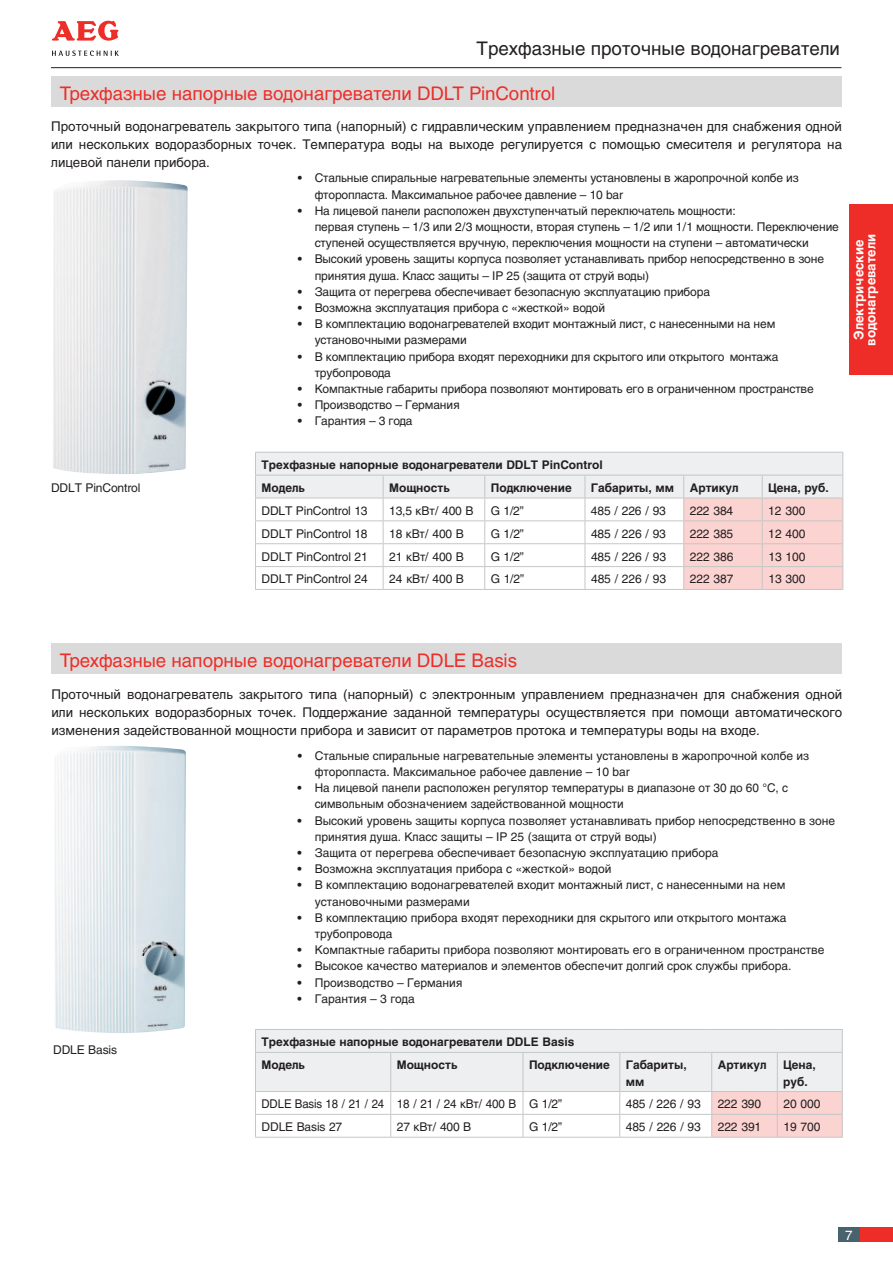
<style>
.page{position:relative;width:893px;height:1263px;background:#fff}
.page>*{position:absolute;margin:0;border:0;box-sizing:border-box;transform-origin:0 0}
.t1{font:21px "Helvetica C";color:#ee2d28}
.t2{font:21px "Helvetica C";color:#231f20}
.t3{font:15px/18px "Helvetica C";color:#231f20;text-align:justify}
.t4{font:700 15px/12px "Helvetica C";color:#fff;text-align:center}
.t5{font:15px "Helvetica C";color:#fff}
.t6{font:13.5px "Helvetica C";letter-spacing:-.01em;color:#231f20}
.t7{font:700 13.5px/23px "Helvetica C";color:#231f20}
.t8{font:13.5px "Helvetica C";letter-spacing:-.01em;color:#231f20;scale:.95 1}
.s1{font-weight:700}
</style>
<div class="page">
<div style="left:860px;top:1227px;width:33px;height:15px;background:#ee2d28"></div>
<div style="left:839px;top:1227px;width:21px;height:15px;background:#4a626e"></div>
<svg style="left:52px;top:51px;width:67px;height:5px"></svg>
<hr style="left:51px;top:67px;width:790px;height:1px;background:#231f20">
<svg style="left:52px;top:21px;width:66px;height:20px"></svg>
<div style="left:849px;top:205px;width:44px;height:170px;background:#ee2d28"></div>
<div style="left:51px;top:77px;width:791px;height:30px;background:#dbdada"></div>
<svg style="left:255px;top:452px;width:588px;height:137px"></svg>
<hr style="left:255px;top:589px;width:128px;height:1px;background:#c6c6c6">
<hr style="left:383px;top:589px;width:102px;height:1px;background:#c6c6c6">
<hr style="left:485px;top:589px;width:100px;height:1px;background:#c6c6c6">
<hr style="left:585px;top:589px;width:99px;height:1px;background:#c6c6c6">
<hr style="left:684px;top:589px;width:78px;height:1px;background:#c6c6c6">
<hr style="left:762px;top:589px;width:81px;height:1px;background:#c6c6c6">
<svg style="left:255px;top:1029px;width:588px;height:108px"></svg>
<hr style="left:255px;top:1137px;width:136px;height:1px;background:#c6c6c6">
<hr style="left:391px;top:1137px;width:132px;height:1px;background:#c6c6c6">
<hr style="left:523px;top:1137px;width:97px;height:1px;background:#c6c6c6">
<hr style="left:620px;top:1137px;width:92px;height:1px;background:#c6c6c6">
<hr style="left:712px;top:1137px;width:65px;height:1px;background:#c6c6c6">
<hr style="left:777px;top:1137px;width:66px;height:1px;background:#c6c6c6">
<div style="left:51px;top:643px;width:791px;height:30px;background:#dbdada"></div>
<img style="left:53px;top:180px;width:135px;height:294px">
<img style="left:55px;top:746px;width:131px;height:287px">
<h1 class="t2" style="left:477px;top:38px;width:365px">Трехфазные проточные водонагреватели</h1>
<h1 class="t1" style="left:60px;top:83px;width:497px">Трехфазные напорные водонагреватели DDLT PinControl</h1>
<p class="t3" style="left:51px;top:118px;width:792px">Проточный водонагреватель закрытого типа (напорный) с гидравлическим управлением предназначен для снабжения одной или нескольких водоразборных точек. Температура воды на выходе регулируется с помощью смесителя и регулятора на лицевой панели прибора.</p>
<p class="t6" style="left:298px;top:172px;width:503px"><span class="s1">·</span> Стальные спиральные нагревательные элементы установлены в жаропрочной колбе из</p>
<p class="t6" style="left:315px;top:188px;width:310px">фторопласта. Максимальное рабочее давление – 10 bar</p>
<p class="t6" style="left:298px;top:204px;width:440px"><span class="s1">·</span> На лицевой панели расположен двухступенчатый переключатель мощности:</p>
<p class="t6" style="left:315px;top:220px;width:526px">первая ступень – 1/3 или 2/3 мощности, вторая ступень – 1/2 или 1/1 мощности. Переключение</p>
<p class="t6" style="left:315px;top:236px;width:496px">ступеней осуществляется вручную, переключения мощности на ступени – автоматически</p>
<p class="t6" style="left:298px;top:253px;width:528px"><span class="s1">·</span> Высокий уровень защиты корпуса позволяет устанавливать прибор непосредственно в зоне</p>
<p class="t6" style="left:315px;top:269px;width:336px">принятия душа. Класс защиты – IP 25 (защита от струй воды)</p>
<p class="t6" style="left:298px;top:285px;width:414px"><span class="s1">·</span> Защита от перегрева обеспечивает безопасную эксплуатацию прибора</p>
<p class="t6" style="left:298px;top:301px;width:309px"><span class="s1">·</span> Возможна эксплуатация прибора с «жесткой» водой</p>
<p class="t6" style="left:298px;top:317px;width:479px"><span class="s1">·</span> В комплектацию водонагревателей входит монтажный лист, с нанесенными на нем</p>
<p class="t6" style="left:315px;top:334px;width:154px">установочными размерами</p>
<p class="t6" style="left:298px;top:350px;width:482px"><span class="s1">·</span> В комплектацию прибора входят переходники для скрытого или открытого монтажа</p>
<p class="t6" style="left:315px;top:366px;width:78px">трубопровода</p>
<p class="t6" style="left:298px;top:382px;width:518px"><span class="s1">·</span> Компактные габариты прибора позволяют монтировать его в ограниченном пространстве</p>
<p class="t6" style="left:298px;top:398px;width:164px"><span class="s1">·</span> Производство – Германия</p>
<p class="t6" style="left:298px;top:415px;width:116px"><span class="s1">·</span> Гарантия – 3 года</p>
<p class="t4" style="left:853px;top:346px;width:113px;rotate:-90deg">Электрические водонагреватели</p>
<p class="t6" style="left:51px;top:481px;width:91px">DDLT PinControl</p>
<p class="t7" style="left:261px;top:453px;width:343px">Трехфазные напорные водонагреватели DDLT PinControl<br>Модель</p>
<p class="t7" style="left:389px;top:476px;width:62px">Мощность</p>
<p class="t7" style="left:491px;top:476px;width:82px">Подключение</p>
<p class="t7" style="left:591px;top:476px;width:149px">Габариты, мм Артикул</p>
<p class="t7" style="left:768px;top:476px;width:62px">Цена, руб.</p>
<p class="t6" style="left:261px;top:504px;width:108px">DDLT PinControl 13</p>
<p class="t6" style="left:389px;top:504px;width:86px">13,5 кВт/ 400 В</p>
<p class="t6" style="left:491px;top:504px;width:35px">G 1/2”</p>
<p class="t6" style="left:591px;top:504px;width:76px">485 / 226 / 93</p>
<p class="t6" style="left:690px;top:504px;width:45px">222 384</p>
<p class="t6" style="left:768px;top:504px;width:39px">12 300</p>
<p class="t6" style="left:262px;top:527px;width:108px">DDLT PinControl 18</p>
<p class="t6" style="left:389px;top:527px;width:76px">18 кВт/ 400 В</p>
<p class="t6" style="left:491px;top:527px;width:35px">G 1/2”</p>
<p class="t6" style="left:591px;top:527px;width:76px">485 / 226 / 93</p>
<p class="t6" style="left:690px;top:527px;width:45px">222 385</p>
<p class="t6" style="left:768px;top:527px;width:39px">12 400</p>
<p class="t6" style="left:262px;top:550px;width:108px">DDLT PinControl 21</p>
<p class="t6" style="left:389px;top:550px;width:76px">21 кВт/ 400 В</p>
<p class="t6" style="left:491px;top:550px;width:35px">G 1/2”</p>
<p class="t6" style="left:591px;top:550px;width:76px">485 / 226 / 93</p>
<p class="t6" style="left:690px;top:550px;width:45px">222 386</p>
<p class="t6" style="left:768px;top:550px;width:39px">13 100</p>
<p class="t6" style="left:262px;top:573px;width:108px">DDLT PinControl 24</p>
<p class="t6" style="left:389px;top:573px;width:76px">24 кВт/ 400 В</p>
<p class="t6" style="left:491px;top:573px;width:35px">G 1/2”</p>
<p class="t6" style="left:591px;top:573px;width:76px">485 / 226 / 93</p>
<p class="t6" style="left:690px;top:573px;width:45px">222 387</p>
<p class="t6" style="left:768px;top:573px;width:39px">13 300</p>
<h1 class="t1" style="left:60px;top:650px;width:459px">Трехфазные напорные водонагреватели DDLE Basis</h1>
<p class="t3" style="left:51px;top:685px;width:792px">Проточный водонагреватель закрытого типа (напорный) с электронным управлением предназначен для снабжения одной или нескольких водоразборных точек. Поддержание заданной температуры осуществляется при помощи автоматического изменения задействованной мощности прибора и зависит от параметров протока и температуры воды на входе.</p>
<p class="t6" style="left:53px;top:1043px;width:66px">DDLE Basis</p>
<p class="t6" style="left:298px;top:749px;width:513px"><span class="s1">·</span> Стальные спиральные нагревательные элементы установлены в жаропрочной колбе из</p>
<p class="t6" style="left:315px;top:765px;width:317px">фторопласта. Максимальное рабочее давление – 10 bar</p>
<p class="t6" style="left:298px;top:781px;width:492px"><span class="s1">·</span> На лицевой панели расположен регулятор температуры в диапазоне от 30 до 60 °С, с</p>
<p class="t6" style="left:315px;top:797px;width:310px">символьным обозначением задействованной мощности</p>
<p class="t6" style="left:298px;top:814px;width:539px"><span class="s1">·</span> Высокий уровень защиты корпуса позволяет устанавливать прибор непосредственно в зоне</p>
<p class="t6" style="left:315px;top:830px;width:344px">принятия душа. Класс защиты – IP 25 (защита от струй воды)</p>
<p class="t6" style="left:298px;top:846px;width:422px"><span class="s1">·</span> Защита от перегрева обеспечивает безопасную эксплуатацию прибора</p>
<p class="t6" style="left:298px;top:862px;width:315px"><span class="s1">·</span> Возможна эксплуатация прибора с «жесткой» водой</p>
<p class="t6" style="left:298px;top:878px;width:489px"><span class="s1">·</span> В комплектацию водонагревателей входит монтажный лист, с нанесенными на нем</p>
<p class="t6" style="left:315px;top:895px;width:157px">установочными размерами</p>
<p class="t6" style="left:298px;top:911px;width:490px"><span class="s1">·</span> В комплектацию прибора входят переходники для скрытого или открытого монтажа</p>
<p class="t6" style="left:315px;top:927px;width:79px">трубопровода</p>
<p class="t6" style="left:298px;top:943px;width:528px"><span class="s1">·</span> Компактные габариты прибора позволяют монтировать его в ограниченном пространстве</p>
<p class="t6" style="left:298px;top:959px;width:495px"><span class="s1">·</span> Высокое качество материалов и элементов обеспечит долгий срок службы прибора.</p>
<p class="t6" style="left:298px;top:976px;width:167px"><span class="s1">·</span> Производство – Германия</p>
<p class="t6" style="left:298px;top:992px;width:119px"><span class="s1">·</span> Гарантия – 3 года</p>
<p class="t7" style="left:261px;top:1031px;width:314px">Трехфазные напорные водонагреватели DDLE Basis<br>Модель</p>
<p class="t7" style="left:397px;top:1054px;width:62px">Мощность</p>
<p class="t7" style="left:626px;top:1057px;width:62px;line-height:16.2px;text-indent:-97px">Подключение Габариты, мм</p>
<p class="t7" style="left:783px;top:1057px;width:34px;line-height:16.2px;text-indent:-66px">Артикул Цена, руб.</p>
<p class="t8" style="left:261px;top:1097px;width:318px">DDLE Basis 18 / 21 / 24 18 / 21 / 24 кВт/ 400 В G 1/2”</p>
<p class="t6" style="left:626px;top:1097px;width:76px">485 / 226 / 93</p>
<p class="t6" style="left:718px;top:1097px;width:45px">222 390</p>
<p class="t6" style="left:783px;top:1097px;width:39px">20 000</p>
<p class="t6" style="left:262px;top:1120px;width:82px">DDLE Basis 27</p>
<p class="t6" style="left:397px;top:1120px;width:76px">27 кВт/ 400 В</p>
<p class="t6" style="left:529px;top:1120px;width:35px">G 1/2”</p>
<p class="t6" style="left:626px;top:1120px;width:76px">485 / 226 / 93</p>
<p class="t6" style="left:718px;top:1120px;width:45px">222 391</p>
<p class="t6" style="left:783px;top:1120px;width:39px">19 700</p>
<p class="t5" style="left:845px;top:1228px;width:9px">7</p>
</div>
